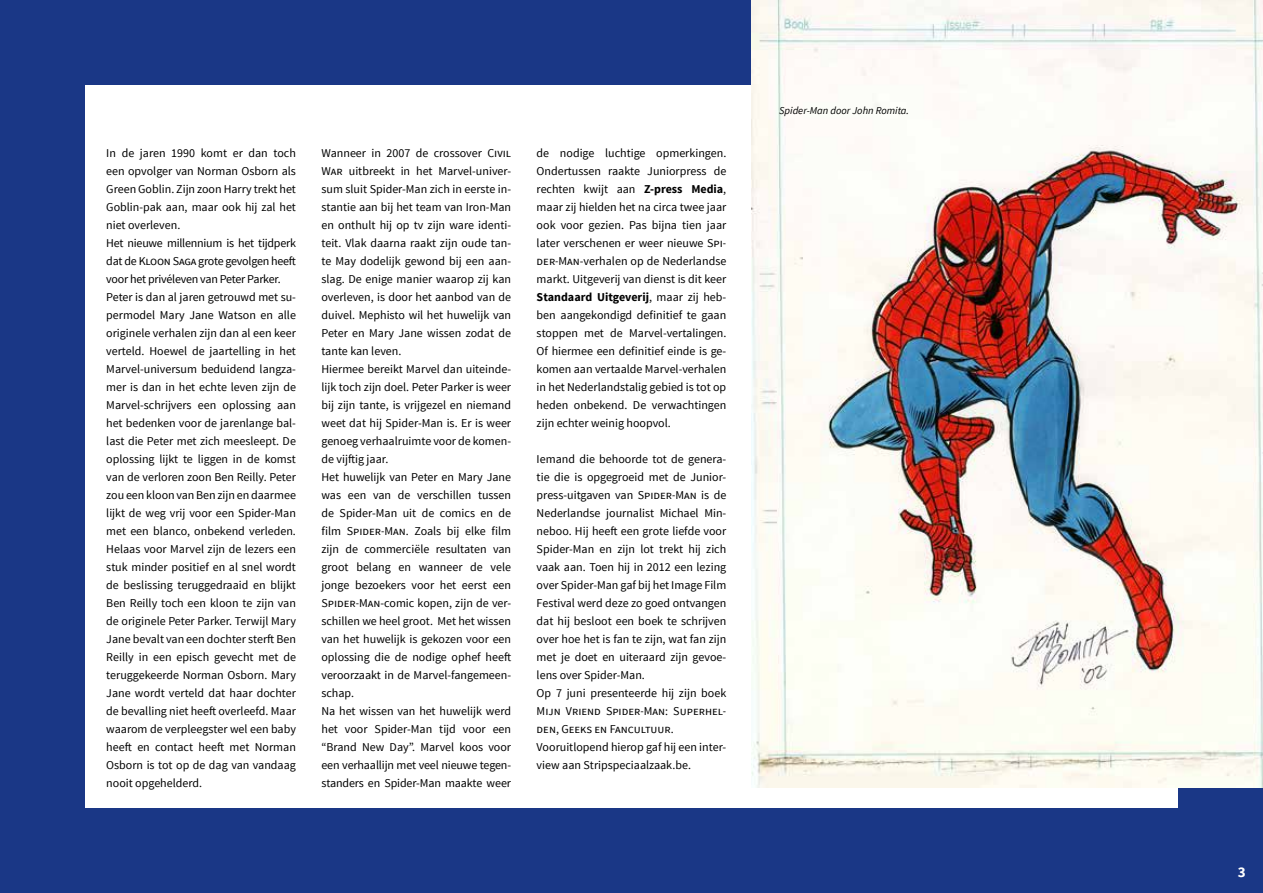
<style>
.page{position:relative;width:1263px;height:893px;background:#1a3786}
.page>*{position:absolute;margin:0;border:0;box-sizing:border-box;transform-origin:0 0}
.t1{font:700 15px "Source Sans Pro";color:#fff}
.t2{font:12px/18px "Source Sans Pro";color:#000}
.t3{font:italic 10.5px "Source Sans Pro";color:#000}
.s1{font-weight:700}
</style>
<div class="page">
<div style="left:85px;top:85px;width:1093px;height:723px;background:#fff"></div>
<img style="left:752px;top:0;width:511px;height:787px">
<p class="t2" style="left:106px;top:144px;width:191px">In de jaren 1990 komt er dan toch een opvolger van Norman Osborn als Green Goblin. Zijn zoon Harry trekt het Goblin-pak aan, maar ook hij zal het niet overleven.<br>Het nieuwe millennium is het tijdperk dat de Kloon Saga grote gevolgen heeft voor het privéleven van Peter Parker.<br>Peter is dan al jaren getrouwd met su&shy;permodel Mary Jane Watson en alle originele verhalen zijn dan al een keer verteld. Hoewel de jaartelling in het Marvel-universum beduidend langza&shy;mer is dan in het echte leven zijn de Marvel-schrijvers een oplossing aan het bedenken voor de jarenlange bal&shy;last die Peter met zich meesleept. De oplossing lijkt te liggen in de komst van de verloren zoon Ben Reilly. Peter zou een kloon van Ben zijn en daarmee lijkt de weg vrij voor een Spider-Man met een blanco, onbekend verleden.<br>Helaas voor Marvel zijn de lezers een stuk minder positief en al snel wordt de beslissing teruggedraaid en blijkt Ben Reilly toch een kloon te zijn van de originele Peter Parker. Terwijl Mary Jane bevalt van een dochter sterft Ben Reilly in een episch gevecht met de teruggekeerde Norman Osborn. Mary Jane wordt verteld dat haar dochter de bevalling niet heeft overleefd. Maar waarom de verpleegster wel een baby heeft en contact heeft met Norman Osborn is tot op de dag van vandaag nooit opgehelderd.</p>
<p class="t2" style="left:321px;top:144px;width:191px">Wanneer in 2007 de crossover Civil War uitbreekt in het Marvel-univer&shy;sum sluit Spider-Man zich in eerste in&shy;stantie aan bij het team van Iron-Man en onthult hij op tv zijn ware identi&shy;teit. Vlak daarna raakt zijn oude tan&shy;te May dodelijk gewond bij een aan&shy;slag. De enige manier waarop zij kan overleven, is door het aanbod van de duivel. Mephisto wil het huwelijk van Peter en Mary Jane wissen zodat de tante kan leven.<br>Hiermee bereikt Marvel dan uiteinde&shy;lijk toch zijn doel. Peter Parker is weer bij zijn tante, is vrijgezel en niemand weet dat hij Spider-Man is. Er is weer genoeg verhaalruimte voor de komen&shy;de vijftig jaar.<br>Het huwelijk van Peter en Mary Jane was een van de verschillen tussen de Spider-Man uit de comics en de film Spider-Man. Zoals bij elke film zijn de commerciële resultaten van groot belang en wanneer de vele jonge bezoekers voor het eerst een Spider-Man-comic kopen, zijn de ver&shy;schillen we heel groot. Met het wissen van het huwelijk is gekozen voor een oplossing die de nodige ophef heeft veroorzaakt in de Marvel-fangemeen&shy;schap.<br>Na het wissen van het huwelijk werd het voor Spider-Man tijd voor een “Brand New Day”. Marvel koos voor een verhaallijn met veel nieuwe tegen&shy;standers en Spider-Man maakte weer</p>
<p class="t2" style="left:537px;top:144px;width:191px;text-align:justify">de nodige luchtige opmerkingen.<br>Ondertussen raakte Juniorpress de rechten kwijt aan <span class="s1">Z-press Media</span>, maar zij hielden het na circa twee jaar ook voor gezien. Pas bijna tien jaar later verschenen er weer nieuwe Spi&shy;der-Man-verhalen op de Nederlandse markt. Uitgeverij van dienst is dit keer <span class="s1">Standaard Uitgeverij</span>, maar zij heb&shy;ben aangekondigd definitief te gaan stoppen met de Marvel-vertalingen.<br>Of hiermee een definitief einde is ge&shy;komen aan vertaalde Marvel-verhalen in het Nederlandstalig gebied is tot op heden onbekend. De verwachtingen zijn echter weinig hoopvol.</p>
<p class="t2" style="left:537px;top:450px;width:191px">Iemand die behoorde tot de genera&shy;tie die is opgegroeid met de Junior&shy;press-uitgaven van Spider-Man is de Nederlandse journalist Michael Min&shy;neboo. Hij heeft een grote liefde voor Spider-Man en zijn lot trekt hij zich vaak aan. Toen hij in 2012 een lezing over Spider-Man gaf bij het Image Film Festival werd deze zo goed ontvangen dat hij besloot een boek te schrijven over hoe het is fan te zijn, wat fan zijn met je doet en uiteraard zijn gevoe&shy;lens over Spider-Man.<br>Op 7 juni presenteerde hij zijn boek Mijn Vriend Spider-Man: Superhel&shy;den, Geeks en Fancultuur.<br>Vooruitlopend hierop gaf hij een inter&shy;view aan Stripspeciaalzaak.be.</p>
<p class="t3" style="left:779px;top:104px;width:131px">Spider-Man door John Romita.</p>
<p class="t1" style="left:1238px;top:863px;width:9px">3</p>
</div>
